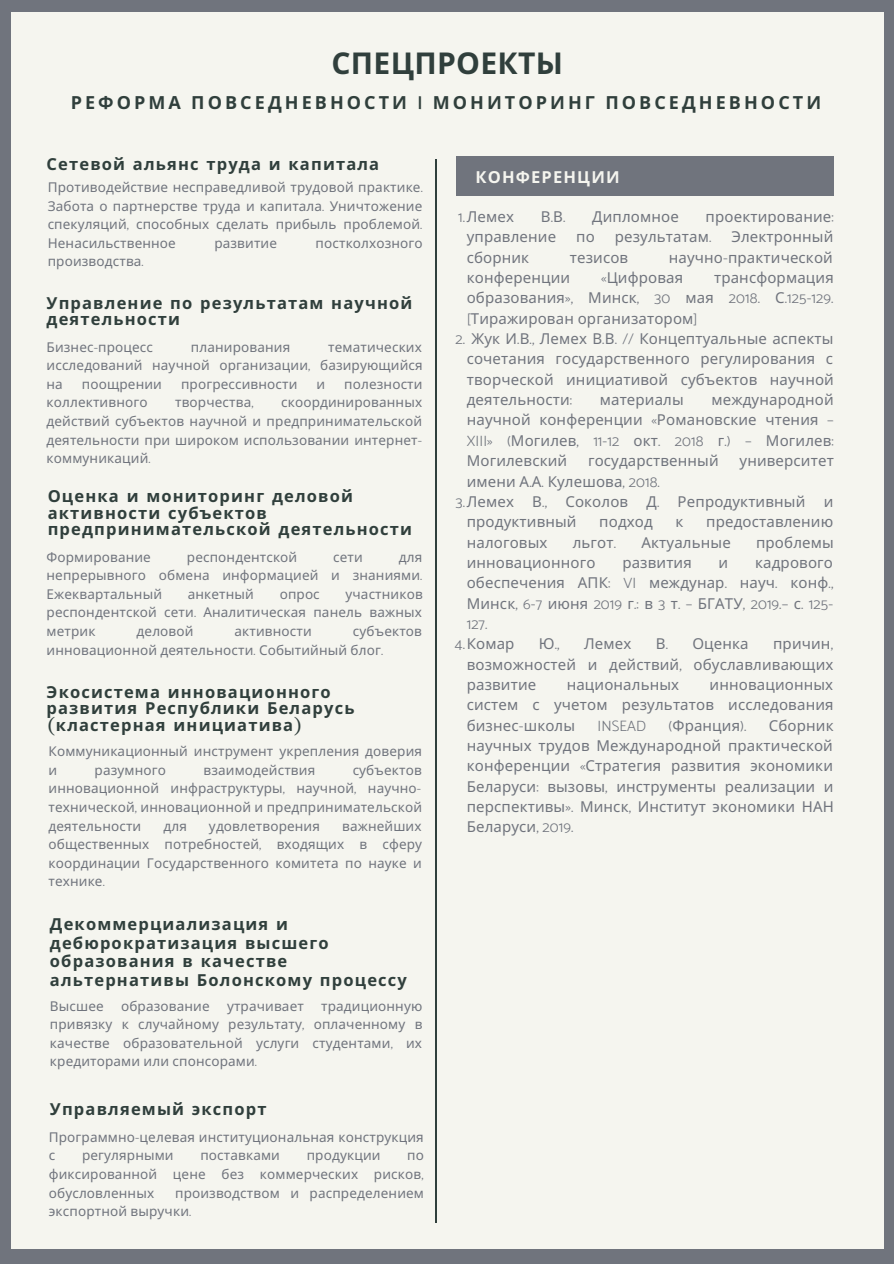
<style>
.page{position:relative;width:894px;height:1264px;background:#fff}
.page>*{position:absolute;margin:0;border:0;box-sizing:border-box;transform-origin:0 0}
.t1{font:700 30px "Noto Sans";letter-spacing:.01em;color:#303f3c}
.t2{font:700 18px "Noto Sans";letter-spacing:.17em;color:#303f3c}
.t3{font:700 16.5px/16.5px "Noto Sans";letter-spacing:.07em;color:#303f3c}
.t4{font:700 16.5px "Noto Sans";letter-spacing:.07em;color:#f5f5ef}
.t5{font:15px/20.4px "Noto Sans";letter-spacing:.01em;color:#70747d;text-align:justify}
.t6{font:300 15px "Catamaran";letter-spacing:.01em;color:#70747d}
.t7{font:13.5px/18.6px "Noto Sans";letter-spacing:.01em;color:#70747d;text-align:justify}
.s1{font-family:"Catamaran";font-weight:600}
.s2{font-family:"Catamaran";font-weight:300}
.s3{font-family:"Cantata One";font-weight:400}
.s4{font-family:"Noto Sans";font-weight:400}
</style>
<div class="page">
<div style="left:0;top:0;width:893px;height:1263px;background:#70747d"></div>
<div style="left:11px;top:12px;width:872px;height:1237px;background:#f5f5ef"></div>
<div style="left:456px;top:157px;width:377px;height:39px;background:#70747d"></div>
<hr style="left:435px;top:159px;width:1px;height:1063px;background:#303f3c">
<p class="t1" style="left:331px;top:42px;width:233px">СПЕЦПРОЕКТЫ</p>
<p class="t2" style="left:71px;top:90px;width:751px">РЕФОРМА ПОВСЕДНЕВНОСТИ <span class="s1">|</span> МОНИТОРИНГ ПОВСЕДНЕВНОСТИ</p>
<p class="t3" style="left:47px;top:156px;width:334px">Сетевой альянс труда и капитала</p>
<p class="t7" style="left:48px;top:177px;width:376px">Противодействие несправедливой трудовой практике<span class="s2">.<br></span>Забота о партнерстве труда и капитала<span class="s2">.</span> Уничтожение спекуляций<span class="s2">,</span> способных сделать прибыль проблемой<span class="s2">.<br></span>Ненасильственное</p>
<p class="t7" style="left:214px;top:233px;width:64px">развитие</p>
<p class="t7" style="left:315px;top:233px;width:109px">постколхозного</p>
<p class="t7" style="left:48px;top:252px;width:97px">производства<span class="s2">.</span></p>
<p class="t3" style="left:47px;top:294px;width:367px">Управление по результатам научной деятельности</p>
<p class="t7" style="left:47px;top:337px;width:108px">Бизнес<span class="s2">-</span>процесс</p>
<p class="t7" style="left:191px;top:337px;width:101px">планирования</p>
<p class="t7" style="left:47px;top:337px;width:377px;text-indent:281px">тематических исследований научной организации<span class="s2">,</span> базирующийся на</p>
<p class="t7" style="left:82px;top:374px;width:81px">поощрении</p>
<p class="t7" style="left:181px;top:374px;width:118px">прогрессивности</p>
<p class="t7" style="left:316px;top:374px;width:10px">и</p>
<p class="t7" style="left:344px;top:374px;width:80px">полезности</p>
<p class="t7" style="left:47px;top:393px;width:102px">коллективного</p>
<p class="t7" style="left:175px;top:393px;width:80px">творчества<span class="s2">,</span></p>
<p class="t7" style="left:47px;top:393px;width:377px;text-indent:234px">скоординированных действий субъектов научной и предпринимательской деятельности при широком использовании интернет&shy;коммуникаций<span class="s2">.</span></p>
<p class="t3" style="left:48px;top:488px;width:366px">Оценка и мониторинг деловой активности субъектов предпринимательской деятельности</p>
<p class="t7" style="left:47px;top:547px;width:106px">Формирование</p>
<p class="t7" style="left:187px;top:547px;width:112px">респондентской</p>
<p class="t7" style="left:333px;top:547px;width:31px">сети</p>
<p class="t7" style="left:47px;top:547px;width:377px;text-indent:352px">для непрерывного обмена информацией и знаниями<span class="s2">.<br></span>Ежеквартальный</p>
<p class="t7" style="left:188px;top:584px;width:68px">анкетный</p>
<p class="t7" style="left:279px;top:584px;width:42px">опрос</p>
<p class="t7" style="left:47px;top:584px;width:377px;text-indent:299px">участников респондентской сети<span class="s2">.</span> Аналитическая панель важных метрик</p>
<p class="t7" style="left:47px;top:621px;width:377px;text-indent:306px">субъектов инновационной деятельности<span class="s2">.</span> Событийный блог<span class="s2">.</span></p>
<p class="t7" style="left:136px;top:621px;width:58px">деловой</p>
<p class="t7" style="left:234px;top:621px;width:79px">активности</p>
<p class="t3" style="left:47px;top:683px;width:309px">Экосистема инновационного развития Республики Беларусь <span class="s3">(</span>кластерная инициатива<span class="s3">)</span></p>
<p class="t7" style="left:49px;top:741px;width:375px">Коммуникационный инструмент укрепления доверия и</p>
<p class="t7" style="left:49px;top:760px;width:375px;text-indent:304px">субъектов инновационной инфраструктуры<span class="s2">,</span> научной<span class="s2">,</span> научно&shy;технической<span class="s2">,</span> инновационной и предпринимательской деятельности</p>
<p class="t7" style="left:95px;top:760px;width:73px">разумного</p>
<p class="t7" style="left:203px;top:760px;width:113px">взаимодействия</p>
<p class="t7" style="left:49px;top:816px;width:375px;text-indent:293px">важнейших общественных потребностей<span class="s2">,</span> входящих в сферу координации Государственного комитета по науке и технике<span class="s2">.</span></p>
<p class="t7" style="left:163px;top:816px;width:25px">для</p>
<p class="t7" style="left:209px;top:816px;width:112px">удовлетворения</p>
<p class="t3" style="left:50px;top:914px;width:358px;line-height:18.6px">Декоммерциализация и дебюрократизация высшего образования в качестве альтернативы Болонскому процессу</p>
<p class="t7" style="left:50px;top:995px;width:55px">Высшее</p>
<p class="t7" style="left:121px;top:995px;width:90px">образование</p>
<p class="t7" style="left:227px;top:995px;width:78px">утрачивает</p>
<p class="t7" style="left:50px;top:995px;width:374px;text-indent:271px">традиционную привязку к случайному результату<span class="s2">,</span> оплаченному в качестве образовательной услуги студентами<span class="s2">,</span> их кредиторами или спонсорами<span class="s2">.</span></p>
<p class="t3" style="left:50px;top:1100px;width:218px">Управляемый экспорт</p>
<p class="t7" style="left:49px;top:1127px;width:376px">Программно<span class="s2">-</span>целевая институциональная конструкция с</p>
<p class="t7" style="left:49px;top:1145px;width:376px;text-indent:358px">по фиксированной цене без коммерческих рисков<span class="s2">, </span>обусловленных</p>
<p class="t7" style="left:82px;top:1145px;width:93px">регулярными</p>
<p class="t7" style="left:200px;top:1145px;width:81px">поставками</p>
<p class="t7" style="left:306px;top:1145px;width:75px">продукции</p>
<p class="t7" style="left:49px;top:1182px;width:376px;text-indent:126px">производством и распределением экспортной выручки<span class="s2">.</span></p>
<p class="t4" style="left:475px;top:165px;width:146px">КОНФЕРЕНЦИИ</p>
<p class="t5" style="left:458px;top:206px;width:57px"><span class="s2">1.</span>Лемех</p>
<p class="t5" style="left:540px;top:206px;width:26px">В<span class="s2">.</span>В<span class="s2">.</span></p>
<p class="t5" style="left:592px;top:206px;width:88px">Дипломное</p>
<p class="t5" style="left:705px;top:206px;width:130px">проектирование<span class="s2">:</span></p>
<p class="t5" style="left:466px;top:226px;width:91px">управление</p>
<p class="t5" style="left:576px;top:226px;width:20px">по</p>
<p class="t5" style="left:614px;top:226px;width:98px">результатам<span class="s2">.</span></p>
<p class="t5" style="left:731px;top:226px;width:103px">Электронный</p>
<p class="t5" style="left:466px;top:247px;width:64px">сборник</p>
<p class="t5" style="left:569px;top:247px;width:60px">тезисов</p>
<p class="t5" style="left:668px;top:247px;width:165px">научно<span class="s2">-</span>практической</p>
<p class="t5" style="left:466px;top:267px;width:105px">конференции</p>
<p class="t5" style="left:601px;top:267px;width:83px"><span class="s2">«</span>Цифровая</p>
<p class="t5" style="left:466px;top:267px;width:368px;text-indent:247px">трансформация образования<span class="s2">»,</span> Минск<span class="s2">, 30</span> мая <span class="s2">2018.</span> С<span class="s2">.125-129. [</span>Тиражирован организатором<span class="s2">]</span></p>
<p class="t5" style="left:466px;top:328px;width:368px;text-indent:-11px"><span class="s2">2.</span> Жук И<span class="s2">.</span>В<span class="s2">.,</span> Лемех В<span class="s2">.</span>В<span class="s2">. //</span> Концептуальные аспекты сочетания государственного регулирования с творческой инициативой субъектов научной деятельности<span class="s2">:</span></p>
<p class="t5" style="left:466px;top:389px;width:368px;text-indent:244px">международной научной конференции <span class="s2">«</span>Романовские чтения <span class="s2">– XIII» (</span>Могилев<span class="s2">, 11-12</span> окт<span class="s2">. 2018</span> г<span class="s2">.) –</span> Могилев<span class="s2">:<br></span>Могилевский</p>
<p class="t5" style="left:599px;top:389px;width:85px">материалы</p>
<p class="t5" style="left:588px;top:450px;width:132px">государственный</p>
<p class="t5" style="left:739px;top:450px;width:96px">университет</p>
<p class="t5" style="left:466px;top:470px;width:195px">имени А<span class="s2">.</span>А<span class="s2">.</span> Кулешова<span class="s2">, 2018.</span></p>
<p class="t5" style="left:466px;top:491px;width:368px;text-indent:-11px"><span class="s2">3.</span>Лемех В<span class="s2">.,</span> Соколов Д<span class="s2">.</span> Репродуктивный и продуктивный</p>
<p class="t5" style="left:599px;top:511px;width:55px">подход</p>
<p class="t5" style="left:675px;top:511px;width:9px">к</p>
<p class="t5" style="left:706px;top:511px;width:128px">предоставлению</p>
<p class="t5" style="left:466px;top:531px;width:82px">налоговых</p>
<p class="t5" style="left:572px;top:531px;width:45px">льгот<span class="s2">.</span></p>
<p class="t5" style="left:641px;top:531px;width:91px">Актуальные</p>
<p class="t5" style="left:755px;top:531px;width:79px">проблемы</p>
<p class="t5" style="left:466px;top:552px;width:130px">инновационного</p>
<p class="t5" style="left:622px;top:552px;width:71px">развития</p>
<p class="t5" style="left:718px;top:552px;width:11px">и</p>
<p class="t5" style="left:466px;top:552px;width:368px;text-indent:288px">кадрового обеспечения АПК<span class="s2">: VI</span> междунар<span class="s2">.</span> науч<span class="s2">.</span> конф<span class="s2">., </span>Минск<span class="s2">, 6-7</span> июня <span class="s2">2019</span> г<span class="s2">.:</span> в <span class="s2">3</span> т<span class="s2">. –</span> БГАТУ<span class="s2">, 2019.–</span> с<span class="s2">. 125- 127.</span></p>
<p class="t5" style="left:455px;top:633px;width:61px"><span class="s2">4.</span>Комар</p>
<p class="t6" style="left:538px;top:635px;width:22px"><span class="s4">Ю</span>.,</p>
<p class="t5" style="left:584px;top:633px;width:49px">Лемех</p>
<p class="t5" style="left:655px;top:633px;width:94px">В<span class="s2">.</span> Оценка</p>
<p class="t5" style="left:466px;top:633px;width:368px;text-indent:306px">причин<span class="s2">, </span>возможностей и действий<span class="s2">,</span> обуславливающих развитие</p>
<p class="t5" style="left:466px;top:674px;width:368px;text-indent:243px">инновационных систем с учетом результатов исследования бизнес<span class="s2">-</span>школы</p>
<p class="t5" style="left:566px;top:674px;width:114px">национальных</p>
<p class="t5" style="left:466px;top:714px;width:368px;text-indent:302px">Сборник научных трудов Международной практической конференции <span class="s2">«</span>Стратегия развития экономики Беларуси<span class="s2">:</span> вызовы<span class="s2">,</span> инструменты реализации и перспективы<span class="s2">».</span> Минск<span class="s2">,</span> Институт экономики НАН Беларуси<span class="s2">, 2019.</span></p>
<p class="t6" style="left:597px;top:716px;width:50px">INSEAD</p>
<p class="t5" style="left:668px;top:714px;width:79px"><span class="s2">(</span>Франция<span class="s2">).</span></p>
</div>
